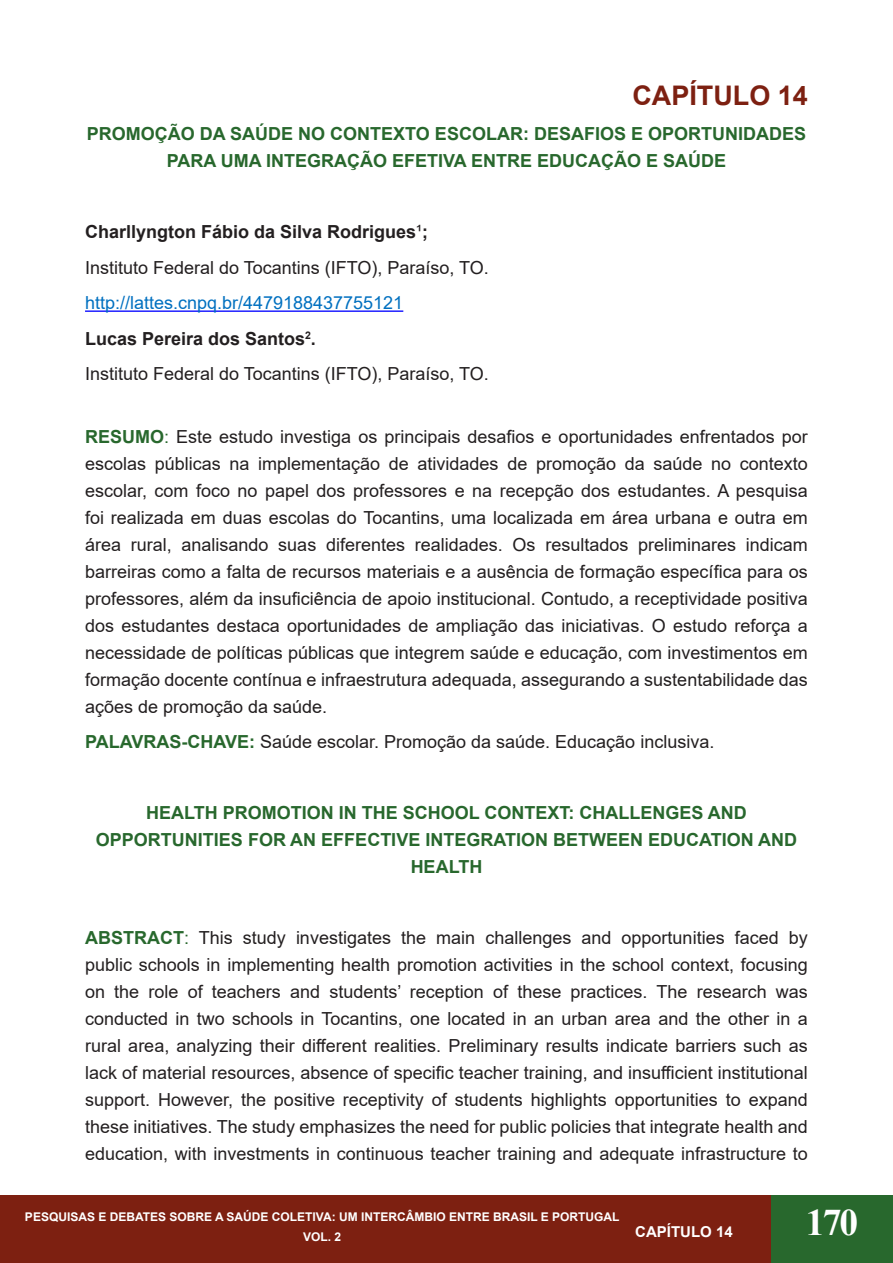
<style>
.page{position:relative;width:893px;height:1263px;background:#fff}
.page>*{position:absolute;margin:0;border:0;box-sizing:border-box;transform-origin:0 0}
.t1{font:700 37.5px "Times New Roman";color:#fff}
.t2{font:700 27px "Arial";color:#7d2011}
.t3{font:18px/27px "Arial";color:#231f20;text-align:justify}
.t4{font:700 18px/27px "Arial";color:#28682d;text-align:center}
.t5{font:700 18px "Arial";color:#231f20}
.t6{font:18px "Arial";color:#0070c0}
.t7{font:700 15px "Arial";color:#fff}
.t8{font:700 12px/20.2px "Arial";color:#fff;text-align:center}
.s1{font-weight:400}
.s2{font-weight:700;color:#28682d}
.s3{color:#28682d}
</style>
<div class="page">
<div style="left:0;top:1196px;width:893px;height:67px;background:#7d2011"></div>
<div style="left:771px;top:1196px;width:122px;height:67px;background:#28682d"></div>
<hr style="left:85px;top:310px;width:318px;height:2px;background:#00f">
<p class="t2" style="left:632px;top:76px;width:177px">CAPÍTULO 14</p>
<p class="t4" style="left:87px;top:121px;width:721px">PROMOÇÃO DA SAÚDE NO CONTEXTO ESCOLAR: DESAFIOS E OPORTUNIDADES<br>PARA UMA INTEGRAÇÃO EFETIVA ENTRE EDUCAÇÃO E SAÚDE</p>
<p class="t5" style="left:85px;top:219px;width:345px">Charllyngton Fábio da Silva Rodrigues<span class="s1">¹</span>;</p>
<p class="t3" style="left:85px;top:254px;width:405px">Instituto Federal do Tocantins (IFTO), Paraíso, TO.</p>
<p class="t6" style="left:85px;top:290px;width:320px">http://lattes.cnpq.br/4479188437755121</p>
<p class="t5" style="left:85px;top:326px;width:232px">Lucas Pereira dos Santos<sup>2</sup>.</p>
<p class="t3" style="left:85px;top:360px;width:405px">Instituto Federal do Tocantins (IFTO), Paraíso, TO.</p>
<p class="t3" style="left:85px;top:423px;width:724px"><span class="s2">RESUMO</span><span class="s3">:</span> Este estudo investiga os principais desafios e oportunidades enfrentados por escolas públicas na implementação de atividades de promoção da saúde no contexto escolar, com foco no papel dos professores e na recepção dos estudantes. A pesquisa foi realizada em duas escolas do Tocantins, uma localizada em área urbana e outra em área rural, analisando suas diferentes realidades. Os resultados preliminares indicam barreiras como a falta de recursos materiais e a ausência de formação específica para os professores, além da insuficiência de apoio institucional. Contudo, a receptividade positiva dos estudantes destaca oportunidades de ampliação das iniciativas. O estudo reforça a necessidade de políticas públicas que integrem saúde e educação, com investimentos em formação docente contínua e infraestrutura adequada, assegurando a sustentabilidade das ações de promoção da saúde.</p>
<p class="t3" style="left:85px;top:728px;width:631px"><span class="s2">PALAVRAS-CHAVE:</span> Saúde escolar. Promoção da saúde. Educação inclusiva.</p>
<p class="t4" style="left:96px;top:800px;width:702px">HEALTH PROMOTION IN THE SCHOOL CONTEXT: CHALLENGES AND<br>OPPORTUNITIES FOR AN EFFECTIVE INTEGRATION BETWEEN EDUCATION AND<br>HEALTH</p>
<p class="t3" style="left:85px;top:924px;width:724px"><span class="s2">ABSTRACT</span><span class="s3">:</span> This study investigates the main challenges and opportunities faced by public schools in implementing health promotion activities in the school context, focusing on the role of teachers and students’ reception of these practices. The research was conducted in two schools in Tocantins, one located in an urban area and the other in a rural area, analyzing their different realities. Preliminary results indicate barriers such as lack of material resources, absence of specific teacher training, and insufficient institutional support. However, the positive receptivity of students highlights opportunities to expand these initiatives. The study emphasizes the need for public policies that integrate health and education, with investments in continuous teacher training and adequate infrastructure to</p>
<p class="t8" style="left:25px;top:1207px;width:596px">PESQUISAS E DEBATES SOBRE A SAÚDE COLETIVA: UM INTERCÂMBIO ENTRE BRASIL E PORTUGAL<br>VOL. 2</p>
<p class="t7" style="left:635px;top:1221px;width:99px">CAPÍTULO 14</p>
<h1 class="t1" style="left:806px;top:1195px;width:54px">170</h1>
</div>
